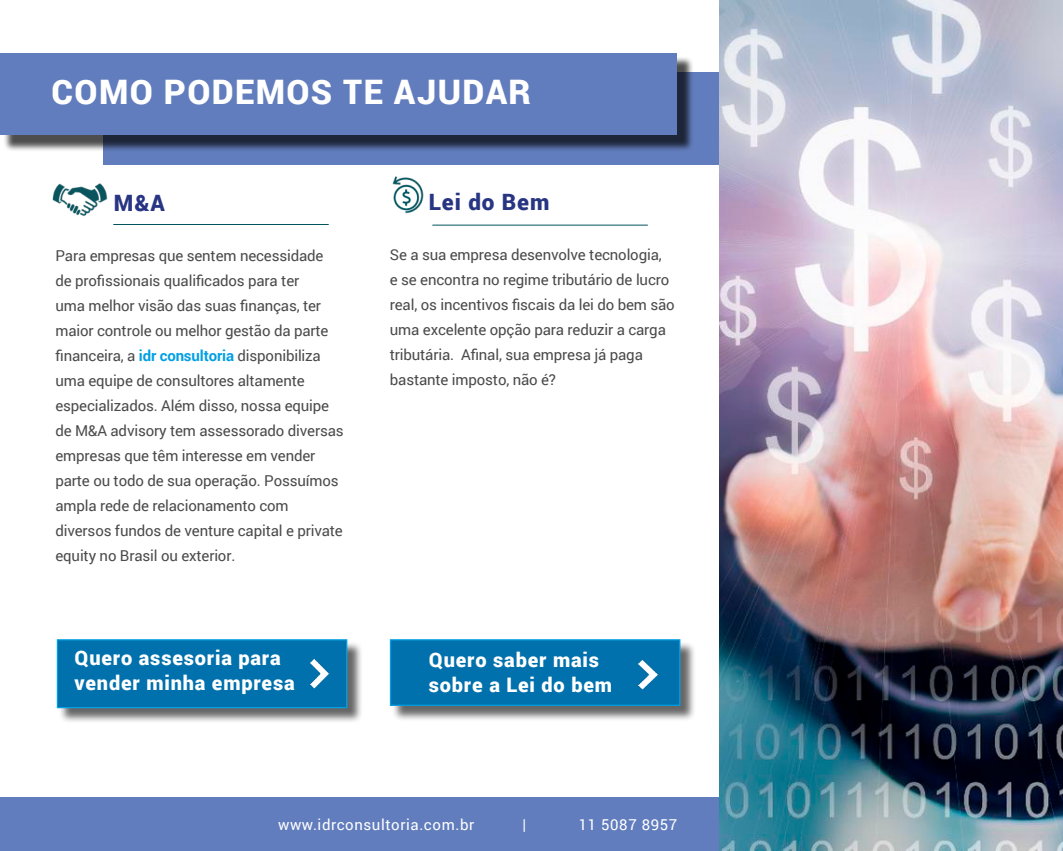
<style>
.page{position:relative;width:1063px;height:851px;background:#fff}
.page>*{position:absolute;margin:0;border:0;box-sizing:border-box;transform-origin:0 0}
.t1{font:900 33.75px "Roboto";letter-spacing:.04em;color:#fff}
.t2{font:900 22.5px "Roboto";letter-spacing:.04em;color:#283583}
.t3{font:900 20px/25px "Roboto";letter-spacing:.04em;color:#fff}
.t4{font:15px/25px "Roboto";letter-spacing:-.01em;color:#4a4a4a}
.t5{font:15px "Roboto";letter-spacing:.04em;color:#fff}
.s1{font-weight:700;color:#009fe3}
</style>
<div class="page">
<div style="left:103px;top:73px;width:616px;height:92px;background:#627dbd"></div>
<div style="left:3px;top:56px;width:691px;height:96px;background:#000;opacity:.7"></div>
<div style="left:0;top:53px;width:677px;height:82px;background:#627dbd"></div>
<div style="left:0;top:797px;width:719px;height:53px;background:#617dbd"></div>
<img style="left:719px;top:0;width:344px;height:850px">
<div style="left:58px;top:640px;width:305px;height:83px;background:#000;opacity:.6"></div>
<div style="left:57px;top:639px;width:290px;height:69px;background:#0071ac;border:1px solid #009fe3"></div>
<div style="left:391px;top:640px;width:305px;height:81px;background:#000;opacity:.6"></div>
<div style="left:390px;top:639px;width:290px;height:66px;background:#0071ac;border:1px solid #009fe3"></div>
<img style="left:639px;top:660px;width:20px;height:30px">
<img style="left:310px;top:659px;width:20px;height:30px">
<img style="left:392px;top:176px;width:32px;height:38px">
<hr style="left:432px;top:225px;width:216px;height:1px;background:#00545d">
<hr style="left:113px;top:224px;width:216px;height:1px;background:#00545d">
<img style="left:52px;top:183px;width:56px;height:33px">
<h1 class="t1" style="left:52px;top:68px;width:481px">COMO PODEMOS TE AJUDAR</h1>
<h2 class="t2" style="left:114px;top:187px;width:52px">M&amp;A</h2>
<p class="t4" style="left:55px;top:242px;width:290px">Para empresas que sentem necessidade<br>de profissionais qualificados para ter<br>uma melhor visão das suas finanças, ter maior controle ou melhor gestão da parte financeira, a <span class="s1">idr consultoria</span> disponibiliza uma equipe de consultores altamente especializados. Além disso, nossa equipe de M&amp;A advisory tem assessorado diversas empresas que têm interesse em vender parte ou todo de sua operação. Possuímos ampla rede de relacionamento com diversos fundos de venture capital e private equity no Brasil ou exterior.</p>
<h2 class="t2" style="left:429px;top:186px;width:122px">Lei do Bem</h2>
<p class="t4" style="left:390px;top:242px;width:286px">Se a sua empresa desenvolve tecnologia,<br>e se encontra no regime tributário de lucro real, os incentivos fiscais da lei do bem são uma excelente opção para reduzir a carga tributária. Afinal, sua empresa já paga bastante imposto, não é?</p>
<h3 class="t3" style="left:75px;top:645px;width:222px">Quero assesoria para vender minha empresa</h3>
<h3 class="t3" style="left:429px;top:646px;width:185px">Quero saber mais sobre a Lei do bem</h3>
<p class="t5" style="left:278px;top:813px;width:198px">www.idrconsultoria.com.br</p>
<p class="t5" style="left:522px;top:813px;width:5px">|</p>
<p class="t5" style="left:579px;top:813px;width:100px">11 5087 8957</p>
</div>
